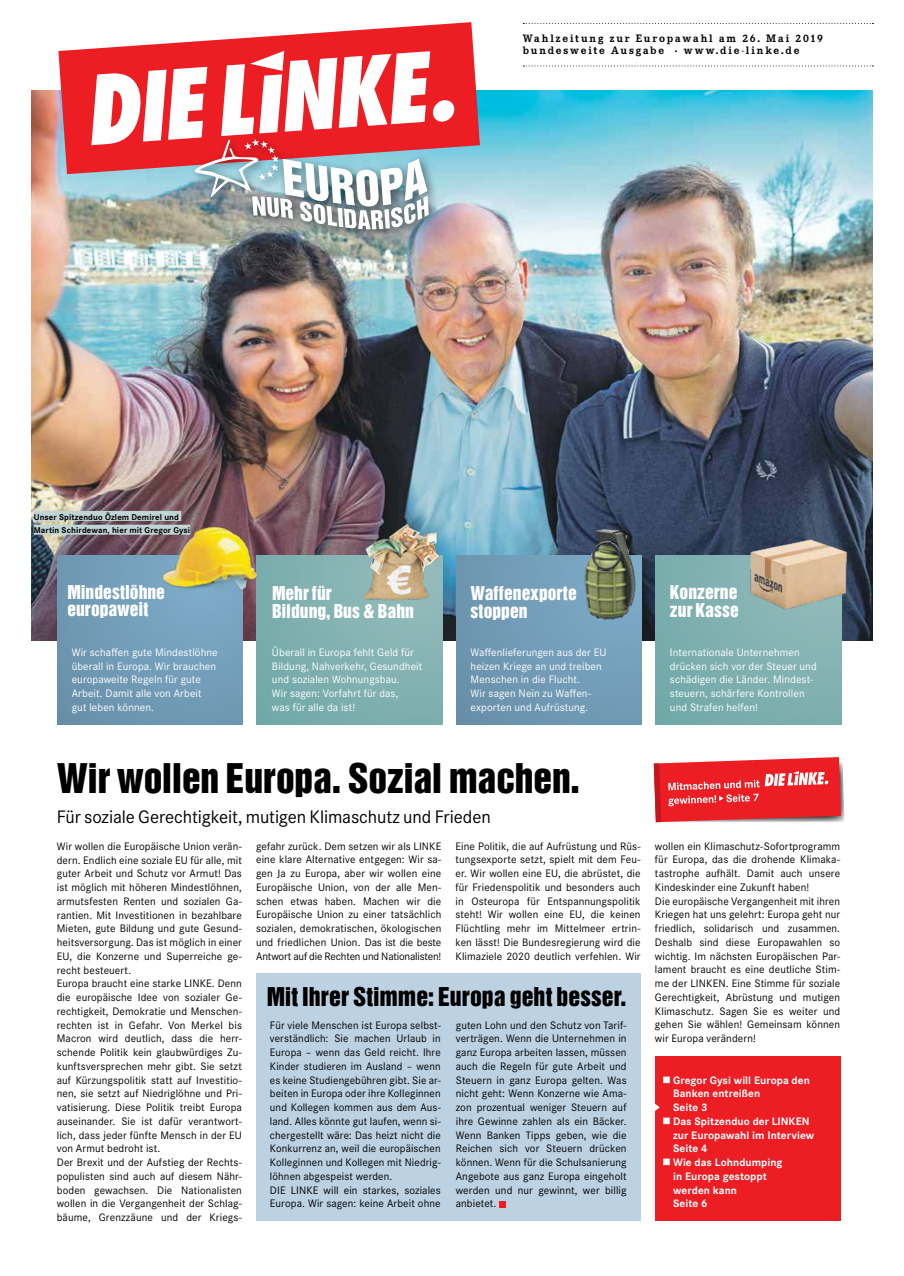
<style>
.page{position:relative;width:904px;height:1276px;background:#fff}
.page>*{position:absolute;margin:0;border:0;box-sizing:border-box;transform-origin:0 0}
.t1{font:37.5px "Helvetica Inserat LT";letter-spacing:-.005em;color:#000}
.t2{font:23.75px "Helvetica Inserat LT";color:#000}
.t3{font:18.75px "Corporate S";letter-spacing:-.005em;color:#000}
.t4{font:17.5px/17.5px "Helvetica Inserat LT";color:#fff}
.t5{font:11.25px/13.8px "Corporate S";letter-spacing:.01em;color:#000}
.t6{font:11.25px/13.8px "Corporate S";letter-spacing:.01em;color:#fff}
.t7{font:700 11.25px/13.8px "Corporate S";letter-spacing:.005em;color:#fff}
.t8{font:700 11.25px/12.5px "Corporate E";letter-spacing:.165em;color:#000}
.t9{font:700 8.75px/13.8px "Corporate S";letter-spacing:.015em;color:#000}
</style>
<div class="page">
<div style="left:256px;top:973px;width:384px;height:248px;background:#bcd1e2"></div>
<div style="left:499px;top:1200px;width:6px;height:7px;background:#ed1d24"></div>
<svg style="left:653px;top:757px;width:191px;height:65px;background:#e9464b"></svg>
<img style="left:31px;top:91px;width:842px;height:549px">
<svg style="left:523px;top:66px;width:350px;height:1px"></svg>
<svg style="left:523px;top:23px;width:350px;height:1px"></svg>
<div style="left:58px;top:556px;width:185px;height:169px;background:#729cb7"></div>
<div style="left:257px;top:556px;width:185px;height:169px;background:linear-gradient(to right,#79acac,#8ab5b5)"></div>
<div style="left:655px;top:556px;width:186px;height:169px;background:linear-gradient(to right,#78acac,#88b4b5)"></div>
<div style="left:456px;top:556px;width:185px;height:169px;background:#719bb6"></div>
<img style="left:162px;top:518px;width:101px;height:85px">
<svg style="left:58px;top:22px;width:422px;height:152px;fill:#ed1d24"></svg>
<div style="left:274px;top:192px;width:30px;height:38px;background:#000;opacity:.5"></div>
<div style="left:294px;top:196px;width:29px;height:37px;background:#000;opacity:.5"></div>
<div style="left:308px;top:198px;width:29px;height:38px;background:#000;opacity:.5"></div>
<div style="left:321px;top:200px;width:27px;height:38px;background:#000;opacity:.5"></div>
<div style="left:332px;top:202px;width:23px;height:36px;background:#000;opacity:.5"></div>
<div style="left:338px;top:203px;width:30px;height:37px;background:#000;opacity:.5"></div>
<div style="left:352px;top:204px;width:30px;height:37px;background:#000;opacity:.5"></div>
<div style="left:365px;top:204px;width:29px;height:37px;background:#000;opacity:.5"></div>
<div style="left:378px;top:204px;width:23px;height:36px;background:#000;opacity:.5"></div>
<div style="left:385px;top:202px;width:29px;height:36px;background:#000;opacity:.5"></div>
<div style="left:398px;top:198px;width:29px;height:37px;background:#000;opacity:.5"></div>
<div style="left:411px;top:190px;width:29px;height:41px;background:#000;opacity:.5"></div>
<svg style="left:91px;top:51px;width:364px;height:178px"></svg>
<img style="left:579px;top:521px;width:63px;height:103px">
<img style="left:358px;top:517px;width:91px;height:93px">
<img style="left:747px;top:537px;width:105px;height:73px">
<div style="left:655px;top:1056px;width:185px;height:165px;background:#ed1d24"></div>
<svg style="left:655px;top:1103px;width:4px;height:8px"></svg>
<div style="left:34px;top:511px;width:147px;height:10px;background:#c1d4d5"></div>
<div style="left:34px;top:525px;width:156px;height:10px;background:#c1d4d5"></div>
<p class="t9" style="left:34px;top:510px;width:158px">Unser Spitzenduo Özlem Demirel und<br>Martin Schirdewan, hier mit Gregor Gysi</p>
<p class="t8" style="left:523px;top:32px;width:301px">Wahlzeitung zur Europawahl am 26. Mai 2019 bundesweite Ausgabe · www.die-linke.de</p>
<h3 class="t4" style="left:67px;top:583px;width:99px">Mindestlöhne europaweit</h3>
<h3 class="t4" style="left:470px;top:585px;width:108px">Waffenexporte stoppen</h3>
<h3 class="t4" style="left:272px;top:585px;width:143px">Mehr für<br>Bildung, Bus &amp; Bahn</h3>
<h3 class="t4" style="left:670px;top:584px;width:70px">Konzerne zur Kasse</h3>
<p class="t6" style="left:272px;top:645px;width:152px">Überall in Europa fehlt Geld für<br>Bildung, Nahverkehr, Gesundheit und sozialen Wohnungsbau.<br>Wir sagen: Vorfahrt für das,<br>was für alle da ist!</p>
<p class="t6" style="left:670px;top:645px;width:148px">Internationale Unternehmen drücken sich vor der Steuer und schädigen die Länder. Mindest&shy;steuern, schärfere Kontrollen und Strafen helfen!</p>
<p class="t6" style="left:72px;top:645px;width:147px">Wir schaffen gute Mindestlöhne überall in Europa. Wir brauchen europaweite Regeln für gute<br>Arbeit. Damit alle von Arbeit gut leben können.</p>
<p class="t6" style="left:470px;top:645px;width:137px">Waffenlieferungen aus der EU heizen Kriege an und treiben<br>Menschen in die Flucht.<br>Wir sagen Nein zu Waffen&shy;exporten und Aufrüstung.</p>
<h1 class="t1" style="left:57px;top:756px;width:524px">Wir wollen Europa. Sozial machen.</h1>
<h3 class="t3" style="left:57px;top:805px;width:435px">Für soziale Gerechtigkeit, mutigen Klimaschutz und Frieden</h3>
<p class="t5" style="left:57px;top:839px;width:187px">Wir wollen die Europäische Union verän&shy;dern. Endlich eine soziale EU für alle, mit guter Arbeit und Schutz vor Armut! Das ist möglich mit höheren Mindestlöhnen, armutsfesten Renten und sozialen Ga&shy;rantien. Mit Investitionen in bezahlbare Mieten, gute Bildung und gute Gesund&shy;heitsversorgung. Das ist möglich in einer EU, die Konzerne und Superreiche ge&shy;recht besteuert.<br>Europa braucht eine starke LINKE. Denn die europäische Idee von sozialer Ge&shy;rechtigkeit, Demokratie und Menschen&shy;rechten ist in Gefahr. Von Merkel bis Macron wird deutlich, dass die herr&shy;schende Politik kein glaubwürdiges Zu&shy;kunftsversprechen mehr gibt. Sie setzt auf Kürzungspolitik statt auf Investitio&shy;nen, sie setzt auf Niedriglöhne und Pri&shy;vatisierung. Diese Politik treibt Europa auseinander. Sie ist dafür verantwort&shy;lich, dass jeder fünfte Mensch in der EU von Armut bedroht ist.<br>Der Brexit und der Aufstieg der Rechts&shy;populisten sind auch auf diesem Nähr&shy;boden gewachsen. Die Nationalisten wollen in die Vergangenheit der Schlag&shy;bäume, Grenzzäune und der Kriegs-</p>
<p class="t5" style="left:256px;top:839px;width:187px;text-align:justify">gefahr zurück. Dem setzen wir als LINKE eine klare Alternative entgegen: Wir sa&shy;gen Ja zu Europa, aber wir wollen eine Europäische Union, von der alle Men&shy;schen etwas haben. Machen wir die Europäische Union zu einer tatsächlich sozialen, demokratischen, ökologischen und friedlichen Union. Das ist die beste Antwort auf die Rechten und Nationalisten!</p>
<p class="t5" style="left:455px;top:839px;width:187px;text-align:justify">Eine Politik, die auf Aufrüstung und Rüs&shy;tungsexporte setzt, spielt mit dem Feu&shy;er. Wir wollen eine EU, die abrüstet, die für Friedenspolitik und besonders auch in Osteuropa für Entspannungspolitik steht! Wir wollen eine EU, die keinen Flüchtling mehr im Mittelmeer ertrin&shy;ken lässt! Die Bundesregierung wird die Klimaziele 2020 deutlich verfehlen. Wir</p>
<p class="t5" style="left:655px;top:839px;width:187px">wollen ein Klimaschutz-Sofortprogramm für Europa, das die drohende Klimaka&shy;tastrophe aufhält. Damit auch unsere Kindeskinder eine Zukunft haben!<br>Die europäische Vergangenheit mit ihren Kriegen hat uns gelehrt: Europa geht nur friedlich, solidarisch und zusammen.<br>Deshalb sind diese Europawahlen so wichtig. Im nächsten Europäischen Par&shy;lament braucht es eine deutliche Stim&shy;me der LINKEN. Eine Stimme für soziale Gerechtigkeit, Abrüstung und mutigen Klimaschutz. Sagen Sie es weiter und gehen Sie wählen! Gemeinsam können wir Europa verändern!</p>
<h2 class="t2" style="left:267px;top:982px;width:361px">Mit Ihrer Stimme: Europa geht besser.</h2>
<p class="t5" style="left:270px;top:1018px;width:172px">Für viele Menschen ist Europa selbst&shy;verständlich: Sie machen Urlaub in Europa – wenn das Geld reicht. Ihre Kinder studieren im Ausland – wenn es keine Studiengebühren gibt. Sie ar&shy;beiten in Europa oder ihre Kolleginnen und Kollegen kommen aus dem Aus&shy;land. Alles könnte gut laufen, wenn si&shy;chergestellt wäre: Das heizt nicht die Konkurrenz an, weil die europäischen Kolleginnen und Kollegen mit Niedrig&shy;löhnen abgespeist werden.<br>DIE LINKE will ein starkes, soziales Europa. Wir sagen: keine Arbeit ohne</p>
<p class="t5" style="left:456px;top:1018px;width:172px;text-align:justify">guten Lohn und den Schutz von Tarif&shy;verträgen. Wenn die Unternehmen in ganz Europa arbeiten lassen, müssen auch die Regeln für gute Arbeit und Steuern in ganz Europa gelten. Was nicht geht: Wenn Konzerne wie Ama&shy;zon prozentual weniger Steuern auf ihre Gewinne zahlen als ein Bäcker.<br>Wenn Banken Tipps geben, wie die Reichen sich vor Steuern drücken können. Wenn für die Schulsanierung Angebote aus ganz Europa eingeholt werden und nur gewinnt, wer billig anbietet.</p>
<p class="t7" style="left:673px;top:1073px;width:138px;text-indent:-11px">■ Gregor Gysi will Europa den<br>Banken entreißen<br>Seite 3</p>
<p class="t7" style="left:673px;top:1114px;width:143px;text-indent:-11px">■ Das Spitzenduo der LINKEN zur Europawahl im Interview<br>Seite 4</p>
<p class="t7" style="left:673px;top:1155px;width:111px;text-indent:-11px">■ Wie das Lohndumping in Europa gestoppt werden kann<br>Seite 6</p>
</div>
